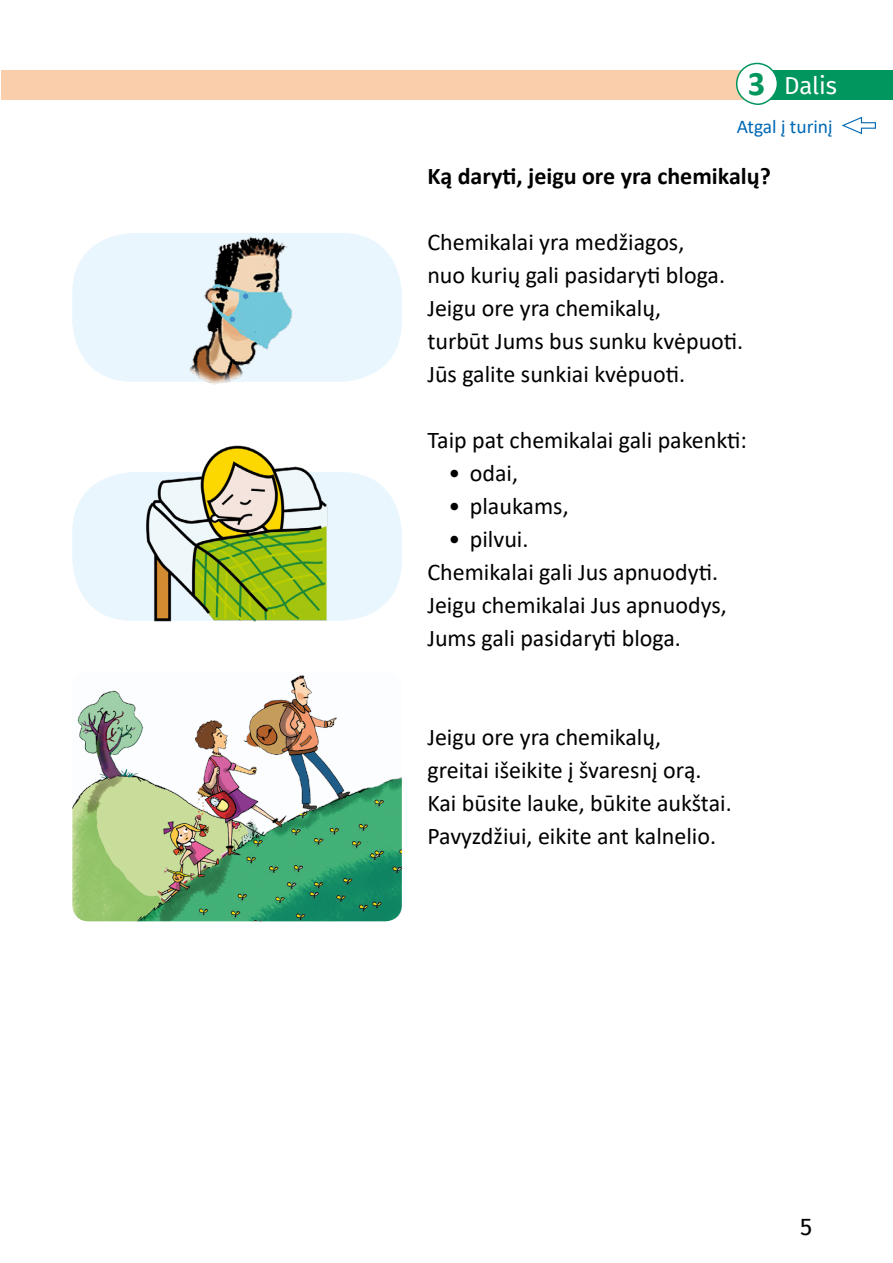
<style>
.page{position:relative;width:893px;height:1263px;background:#fff}
.page>*{position:absolute;margin:0;border:0;box-sizing:border-box;transform-origin:0 0}
.t1{font:24px/33px "Calibri";color:#000}
.t2{font:700 24px "Calibri";color:#000}
.t3{font:24px "Fira Sans";letter-spacing:-.005em;color:#fff}
.t4{font:24px "Fira Sans";color:#000}
.t5{font:19.5px "Calibri";color:#0068b4}
.s1{font-family:"Calibri";font-weight:700;font-size:34.5px;color:#00965e}
</style>
<div class="page">
<div style="left:2px;top:70px;width:772px;height:30px;background:#fbceab"></div>
<div style="left:769px;top:70px;width:124px;height:30px;background:#00965e"></div>
<svg style="left:736px;top:62px;width:41px;height:43px"></svg>
<svg style="left:841px;top:116px;width:35px;height:19px"></svg>
<div style="left:72px;top:233px;width:330px;height:149px;background:#eaf6fe;border-radius:60px"></div>
<img style="left:189px;top:237px;width:104px;height:148px">
<img style="left:72px;top:675px;width:330px;height:246px">
<div style="left:72px;top:472px;width:330px;height:149px;background:#eaf6fe;border-radius:60px"></div>
<img style="left:146px;top:445px;width:182px;height:177px">
<p class="t3" style="left:748px;top:67px;width:91px"><span class="s1">3</span> Dalis</p>
<p class="t5" style="left:737px;top:113px;width:97px">Atgal į turinį</p>
<p class="t2" style="left:427px;top:159px;width:345px">Ką daryti, jeigu ore yra chemikalų?</p>
<p class="t1" style="left:427px;top:225px;width:317px">Chemikalai yra medžiagos,<br>nuo kurių gali pasidaryti bloga.<br>Jeigu ore yra chemikalų,<br>turbūt Jums bus sunku kvėpuoti.<br>Jūs galite sunkiai kvėpuoti.</p>
<p class="t1" style="left:427px;top:423px;width:321px">Taip pat chemikalai gali pakenkti:</p>
<p class="t1" style="left:449px;top:456px;width:71px">• odai,</p>
<p class="t1" style="left:449px;top:489px;width:122px">• plaukams,</p>
<p class="t1" style="left:427px;top:522px;width:301px;text-indent:21px">• pilvui.<br>Chemikalai gali Jus apnuodyti.<br>Jeigu chemikalai Jus apnuodys,<br>Jums gali pasidaryti bloga.</p>
<p class="t1" style="left:427px;top:720px;width:306px">Jeigu ore yra chemikalų,<br>greitai išeikite į švaresnį orą.<br>Kai būsite lauke, būkite aukštai.<br>Pavyzdžiui, eikite ant kalnelio.</p>
<p class="t4" style="left:800px;top:1209px;width:14px">5</p>
</div>
